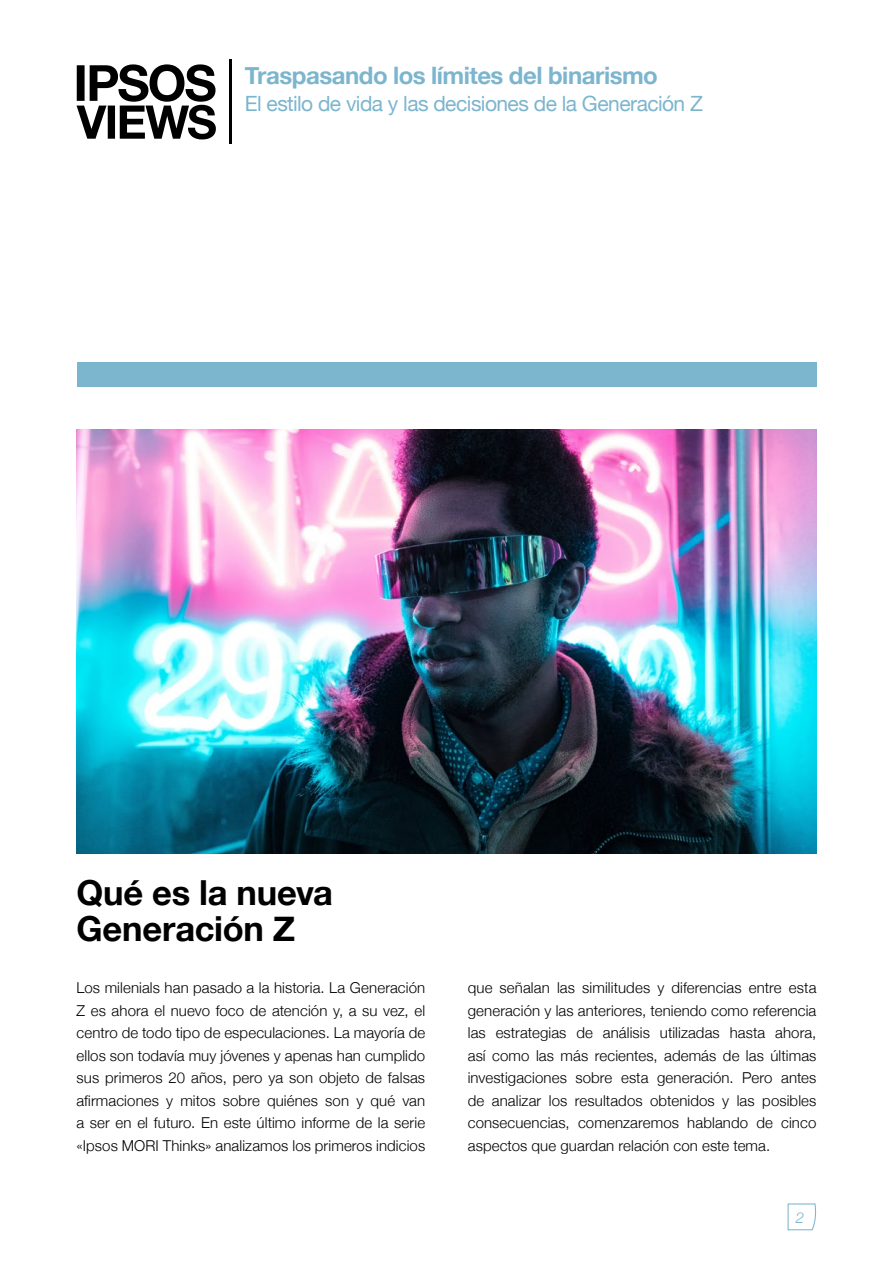
<style>
.page{position:relative;width:893px;height:1263px;background:#fff}
.page>*{position:absolute;margin:0;border:0;box-sizing:border-box;transform-origin:0 0}
.t1{font:700 34.5px/36px "Helvetica Neue";letter-spacing:-.005em;color:#000}
.t2{font:700 24px "Helvetica Neue";letter-spacing:-.02em;color:#7cb5ce}
.t3{font:21px "Helvetica Neue";letter-spacing:-.025em;color:#7cb5ce}
.t4{font:300 15px/22.5px "Helvetica Neue";letter-spacing:.005em;color:#000;text-align:justify}
.t5{font:italic 300 15px "Helvetica Neue";color:#7cb5ce}
</style>
<div class="page">
<div style="left:77px;top:362px;width:739px;height:25px;background:#7cb5ce"></div>
<svg style="left:787px;top:1203px;width:29px;height:28px"></svg>
<hr style="left:230px;top:60px;width:2px;height:84px;background:#000">
<svg style="left:77px;top:64px;width:139px;height:75px"></svg>
<img style="left:77px;top:429px;width:739px;height:425px">
<h2 class="t2" style="left:245px;top:57px;width:414px">Traspasando los límites del binarismo</h2>
<h3 class="t3" style="left:245px;top:88px;width:459px">El estilo de vida y las decisiones de la Generación Z</h3>
<h1 class="t1" style="left:77px;top:876px;width:258px">Qué es la nueva<br>Generación Z</h1>
<p class="t4" style="left:77px;top:976px;width:350px">Los milenials han pasado a la historia. La Generación Z es ahora el nuevo foco de atención y, a su vez, el centro de todo tipo de especulaciones. La mayoría de ellos son todavía muy jóvenes y apenas han cumplido sus primeros 20 años, pero ya son objeto de falsas afirmaciones y mitos sobre quiénes son y qué van a ser en el futuro. En este último informe de la serie «Ipsos MORI Thinks» analizamos los primeros indicios</p>
<p class="t4" style="left:468px;top:976px;width:350px">que señalan las similitudes y diferencias entre esta generación y las anteriores, teniendo como referencia las estrategias de análisis utilizadas hasta ahora, así como las más recientes, además de las últimas investigaciones sobre esta generación. Pero antes de analizar los resultados obtenidos y las posibles consecuencias, comenzaremos hablando de cinco aspectos que guardan relación con este tema.</p>
<p class="t5" style="left:796px;top:1205px;width:10px">2</p>
</div>
